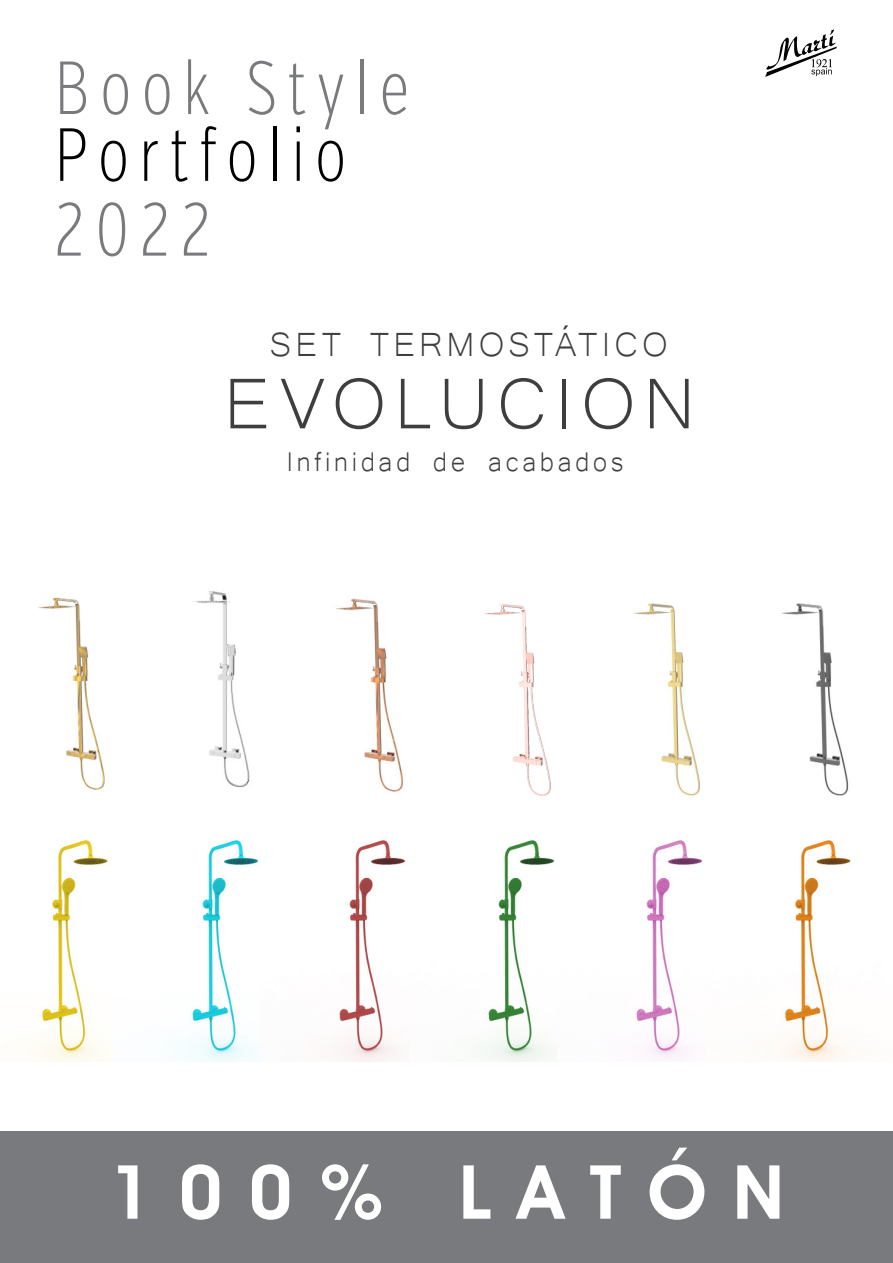
<style>
.page{position:relative;width:893px;height:1263px;background:#fff}
.page>*{position:absolute;margin:0;border:0;box-sizing:border-box;transform-origin:0 0}
.t1{font:92.55px "Microsoft Yi Baiti";letter-spacing:.08em;color:#3e3e3f}
.t2{font:200 75px "Verb Comp";letter-spacing:.13em;color:#787a7d}
.t3{font:600 75px "Avant Garde IT Cby BT";color:#fff}
.t4{font:200 75px "Verb Comp";letter-spacing:.13em;color:#000}
.t5{font:43.5px "Microsoft Yi Baiti";letter-spacing:.09em;color:#3e3e3f}
.t6{font:35.1px "Microsoft Yi Baiti";letter-spacing:.09em;color:#3e3e3f}
</style>
<div class="page">
<div style="left:1px;top:1132px;width:892px;height:131px;background:#787a7d"></div>
<img style="left:766px;top:29px;width:71px;height:48px">
<img style="left:38px;top:840px;width:70px;height:221px">
<img style="left:38px;top:597px;width:67px;height:193px">
<img style="left:187px;top:840px;width:72px;height:221px">
<img style="left:192px;top:591px;width:58px;height:196px">
<img style="left:339px;top:840px;width:66px;height:221px">
<img style="left:336px;top:598px;width:67px;height:194px">
<img style="left:487px;top:840px;width:68px;height:221px">
<img style="left:484px;top:604px;width:67px;height:192px">
<img style="left:636px;top:840px;width:66px;height:219px">
<img style="left:633px;top:603px;width:67px;height:193px">
<img style="left:775px;top:840px;width:76px;height:221px">
<img style="left:781px;top:603px;width:68px;height:193px">
<p class="t2" style="left:54px;top:45px;width:357px">Book Style</p>
<p class="t4" style="left:54px;top:112px;width:294px">Portfolio</p>
<p class="t2" style="left:54px;top:187px;width:159px">2022</p>
<p class="t5" style="left:270px;top:319px;width:400px">SET TERMOSTÁTICO</p>
<p class="t1" style="left:224px;top:349px;width:472px">EVOLUCION</p>
<p class="t6" style="left:286px;top:441px;width:339px">Infinidad de acabados</p>
<p class="t3" style="left:109px;top:1147px;width:676px">1 0 0 % L A T Ó N</p>
</div>
